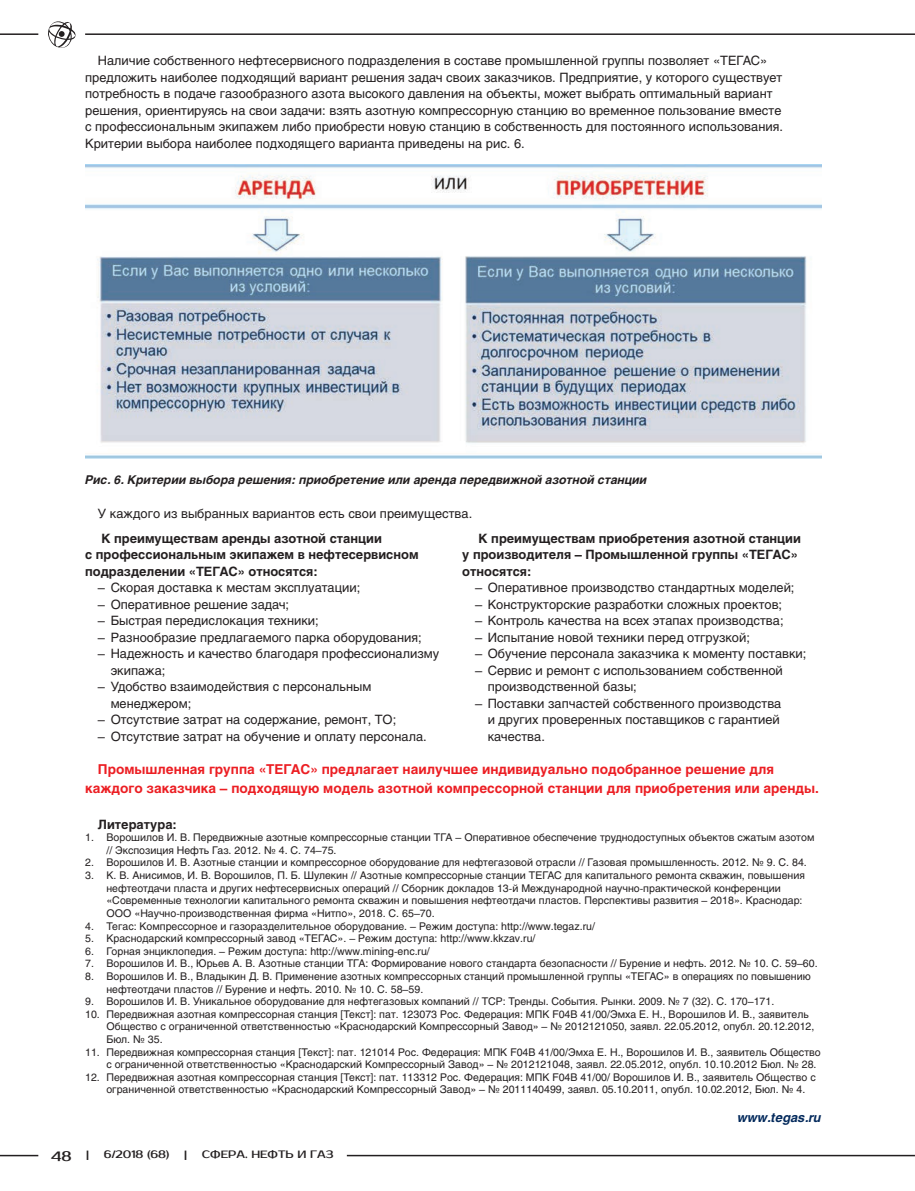
<style>
.page{position:relative;width:915px;height:1191px;background:#fff}
.page>*{position:absolute;margin:0;border:0;box-sizing:border-box;transform-origin:0 0}
.t1{font:700 13.5px/19.5px "Helios";color:#ec1e23}
.t2{font:13.5px "Prosto";color:#231f20}
.t3{font:12.75px/16.5px "Helios";color:#231f20}
.t4{font:700 12.75px/16.5px "Helios";color:#231f20}
.t5{font:italic 700 12.75px "Helios";color:#042a5c}
.t6{font:italic 700 12px "Helios";color:#231f20}
.t7{font:10.5px/12.6px "Helios";color:#231f20}
.t8{font:10.5px "Prosto";color:#231f20}
</style>
<div class="page">
<hr style="left:0;top:1154px;width:38px;height:2px;background:#231f20">
<hr style="left:347px;top:1154px;width:567px;height:2px;background:#231f20">
<hr style="left:0;top:33px;width:38px;height:2px;background:#231f20">
<hr style="left:85px;top:33px;width:829px;height:2px;background:#231f20">
<svg style="left:48px;top:21px;width:27px;height:27px"></svg>
<img style="left:85px;top:164px;width:736px;height:295px">
<p class="t3" style="left:85px;top:52px;width:699px;text-indent:13px">Наличие собственного нефтесервисного подразделения в составе промышленной группы позволяет «ТЕГАС» предложить наиболее подходящий вариант решения задач своих заказчиков. Предприятие, у которого существует потребность в подаче газообразного азота высокого давления на объекты, может выбрать оптимальный вариант решения, ориентируясь на свои задачи: взять азотную компрессорную станцию во временное пользование вместе с профессиональным экипажем либо приобрести новую станцию в собственность для постоянного использования.<br>Критерии выбора наиболее подходящего варианта приведены на рис. 6.</p>
<p class="t6" style="left:85px;top:473px;width:563px">Рис. 6. Критерии выбора решения: приобретение или аренда передвижной азотной станции</p>
<p class="t3" style="left:98px;top:505px;width:376px">У каждого из выбранных вариантов есть свои преимущества.</p>
<p class="t4" style="left:85px;top:530px;width:335px;text-indent:16px">К преимуществам аренды азотной станции<br>с профессиональным экипажем в нефтесервисном подразделении «ТЕГАС» относятся:</p>
<p class="t3" style="left:98px;top:579px;width:264px">– Скорая доставка к местам эксплуатации;</p>
<p class="t3" style="left:98px;top:596px;width:193px">– Оперативное решение задач;</p>
<p class="t3" style="left:98px;top:612px;width:222px">– Быстрая передислокация техники;</p>
<p class="t3" style="left:98px;top:629px;width:325px">– Разнообразие предлагаемого парка оборудования;</p>
<p class="t3" style="left:111px;top:645px;width:330px;text-indent:-13px">– Надежность и качество благодаря профессионализму экипажа;</p>
<p class="t3" style="left:111px;top:678px;width:262px;text-indent:-13px">– Удобство взаимодействия с персональным менеджером;</p>
<p class="t3" style="left:98px;top:711px;width:300px">– Отсутствие затрат на содержание, ремонт, ТО;</p>
<p class="t3" style="left:98px;top:728px;width:330px">– Отсутствие затрат на обучение и оплату персонала.</p>
<p class="t4" style="left:462px;top:530px;width:340px;text-indent:16px">К преимуществам приобретения азотной станции у производителя – Промышленной группы «ТЕГАС» относятся:</p>
<p class="t3" style="left:475px;top:579px;width:321px">– Оперативное производство стандартных моделей;</p>
<p class="t3" style="left:475px;top:595px;width:308px">– Конструкторские разработки сложных проектов;</p>
<p class="t3" style="left:475px;top:612px;width:310px">– Контроль качества на всех этапах производства;</p>
<p class="t3" style="left:475px;top:628px;width:276px">– Испытание новой техники перед отгрузкой;</p>
<p class="t3" style="left:475px;top:645px;width:333px">– Обучение персонала заказчика к моменту поставки;</p>
<p class="t3" style="left:487px;top:661px;width:296px;text-indent:-13px">– Сервис и ремонт с использованием собственной производственной базы;</p>
<p class="t3" style="left:487px;top:694px;width:295px;text-align:justify;text-indent:-13px">– Поставки запчастей собственного производства и других проверенных поставщиков с гарантией качества.</p>
<p class="t1" style="left:85px;top:759px;width:735px;text-indent:13px">Промышленная группа «ТЕГАС» предлагает наилучшее индивидуально подобранное решение для каждого заказчика – подходящую модель азотной компрессорной станции для приобретения или аренды.</p>
<p class="t4" style="left:98px;top:816px;width:80px">Литература:</p>
<p class="t7" style="left:106px;top:831px;width:709px;text-indent:-21px">1. Ворошилов И. В. Передвижные азотные компрессорные станции ТГА – Оперативное обеспечение труднодоступных объектов сжатым азотом // Экспозиция Нефть Газ. 2012. № 4. С. 74–75.</p>
<p class="t7" style="left:85px;top:856px;width:723px">2. Ворошилов И. В. Азотные станции и компрессорное оборудование для нефтегазовой отрасли // Газовая промышленность. 2012. № 9. С. 84.</p>
<p class="t7" style="left:106px;top:869px;width:699px;text-indent:-21px">3. К. В. Анисимов, И. В. Ворошилов, П. Б. Шулекин // Азотные компрессорные станции ТЕГАС для капитального ремонта скважин, повышения нефтеотдачи пласта и других нефтесервисных операций // Сборник докладов 13-й Международной научно-практической конференции «Современные технологии капитального ремонта скважин и повышения нефтеотдачи пластов. Перспективы развития – 2018». Краснодар:<br>ООО «Научно-производственная фирма «Нитпо», 2018. С. 65–70.</p>
<p class="t7" style="left:85px;top:919px;width:511px">4. Тегас: Компрессорное и газоразделительное оборудование. – Режим доступа: http://www.tegaz.ru/</p>
<p class="t7" style="left:85px;top:932px;width:451px">5. Краснодарский компрессорный завод «ТЕГАС». – Режим доступа: http://www.kkzav.ru/</p>
<p class="t7" style="left:85px;top:944px;width:346px">6. Горная энциклопедия. – Режим доступа: http://www.mining-enc.ru/</p>
<p class="t7" style="left:85px;top:957px;width:733px">7. Ворошилов И. В., Юрьев А. В. Азотные станции ТГА: Формирование нового стандарта безопасности // Бурение и нефть. 2012. № 10. С. 59–60.</p>
<p class="t7" style="left:106px;top:970px;width:705px;text-indent:-21px">8. Ворошилов И. В., Владыкин Д. В. Применение азотных компрессорных станций промышленной группы «ТЕГАС» в операциях по повышению нефтеотдачи пластов // Бурение и нефть. 2010. № 10. С. 58–59.</p>
<p class="t7" style="left:85px;top:995px;width:690px">9. Ворошилов И. В. Уникальное оборудование для нефтегазовых компаний // ТСР: Тренды. События. Рынки. 2009. № 7 (32). С. 170–171.</p>
<p class="t7" style="left:106px;top:1007px;width:709px;text-indent:-21px">10. Передвижная азотная компрессорная станция [Текст]: пат. 123073 Рос. Федерация: МПК F04B 41/00/Эмха Е. Н., Ворошилов И. В., заявитель<br>Общество с ограниченной ответственностью «Краснодарский Компрессорный Завод» – № 2012121050, заявл. 22.05.2012, опубл. 20.12.2012,<br>Бюл. № 35.</p>
<p class="t7" style="left:106px;top:1045px;width:715px;text-indent:-21px">11. Передвижная компрессорная станция [Текст]: пат. 121014 Рос. Федерация: МПК F04B 41/00/Эмха Е. Н., Ворошилов И. В., заявитель Общество с ограниченной ответственностью «Краснодарский Компрессорный Завод» – № 2012121048, заявл. 22.05.2012, опубл. 10.10.2012 Бюл. № 28.</p>
<p class="t7" style="left:106px;top:1070px;width:710px;text-indent:-21px">12. Передвижная азотная компрессорная станция [Текст]: пат. 113312 Рос. Федерация: МПК F04B 41/00/ Ворошилов И. В., заявитель Общество с ограниченной ответственностью «Краснодарский Компрессорный Завод» – № 2011140499, заявл. 05.10.2011, опубл. 10.02.2012, Бюл. № 4.</p>
<p class="t2" style="left:51px;top:1148px;width:22px">48</p>
<p class="t8" style="left:86px;top:1147px;width:4px">|</p>
<p class="t8" style="left:104px;top:1148px;width:67px">6/2018 (68)</p>
<p class="t8" style="left:184px;top:1147px;width:4px">|</p>
<p class="t8" style="left:202px;top:1148px;width:133px">СФЕРА. НЕФТЬ И ГАЗ</p>
<p class="t5" style="left:737px;top:1110px;width:85px">www.tegas.ru</p>
</div>
